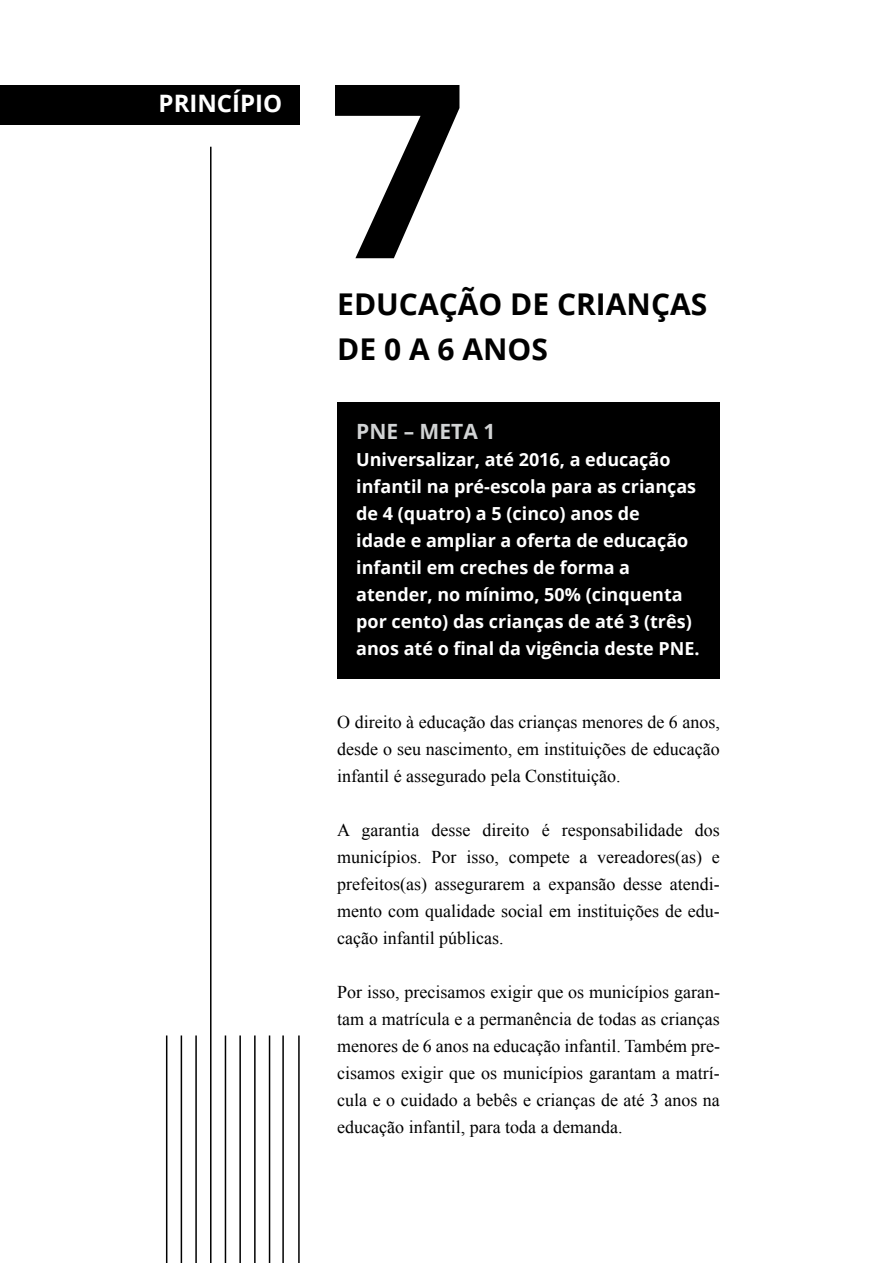
<style>
.page{position:relative;width:893px;height:1263px;background:#fff}
.page>*{position:absolute;margin:0;border:0;box-sizing:border-box;transform-origin:0 0}
.t1{font:700 243px "Open Sans";color:#000}
.t2{font:700 30px/45px "Open Sans";color:#000}
.t3{font:700 24px "Open Sans";color:#fff}
.t4{font:700 21px "Open Sans";color:#d1d3d4}
.t5{font:18px/27px "Times New Roman";color:#000;text-align:justify}
.t6{font:700 18px/27px "Open Sans";color:#fff}
</style>
<div class="page">
<div style="left:337px;top:402px;width:383px;height:276px;background:#000"></div>
<hr style="left:239px;top:1035px;width:2px;height:228px;background:#000">
<hr style="left:254px;top:1035px;width:2px;height:228px;background:#000">
<hr style="left:269px;top:1035px;width:1px;height:228px;background:#000">
<hr style="left:282px;top:1035px;width:2px;height:228px;background:#000">
<hr style="left:225px;top:1035px;width:1px;height:228px;background:#000">
<hr style="left:210px;top:147px;width:2px;height:1116px;background:#000">
<hr style="left:195px;top:1035px;width:2px;height:228px;background:#000">
<hr style="left:181px;top:1035px;width:1px;height:228px;background:#000">
<hr style="left:166px;top:1035px;width:1px;height:228px;background:#000">
<div style="left:0;top:85px;width:300px;height:39px;background:#000"></div>
<hr style="left:298px;top:1035px;width:2px;height:228px;background:#000">
<h3 class="t3" style="left:159px;top:87px;width:125px">PRINCÍPIO</h3>
<h1 class="t1" style="left:328px;top:-2px;width:140px">7</h1>
<h2 class="t2" style="left:337px;top:281px;width:372px">EDUCAÇÃO DE CRIANÇAS<br>DE 0 A 6 ANOS</h2>
<p class="t4" style="left:356px;top:417px;width:141px">PNE – Meta 1</p>
<p class="t6" style="left:356px;top:446px;width:345px">Universalizar, até 2016, a educação infantil na pré-escola para as crianças de 4 (quatro) a 5 (cinco) anos de<br>idade e ampliar a oferta de educação infantil em creches de forma a atender, no mínimo, 50% (cinquenta por cento) das crianças de até 3 (três) anos até o final da vigência deste PNE.</p>
<p class="t5" style="left:337px;top:708px;width:384px">O direito à educação das crianç as menores de 6 anos, desde o seu nascimento, em instituições de educação infantil é assegurado pela Constituição.</p>
<p class="t5" style="left:337px;top:816px;width:384px">A garantia desse direito é responsabilidade dos municípios. Por isso, compete a vereadores(as) e prefeitos(as) assegurarem a expansão desse atendi&shy;mento com qualidade social em instituições de edu&shy;cação infantil públicas.</p>
<p class="t5" style="left:337px;top:978px;width:384px">Por isso, precisamos exigir que os municípios garan&shy;tam a matrícula e a permanência de todas as crianças menores de 6 anos na educação infantil. Também pre&shy;cisamos exigir que os municípios garantam a matrí&shy;cula e o cuidado a bebês e crianças de até 3 anos na educação infantil, para toda a demanda.</p>
</div>
